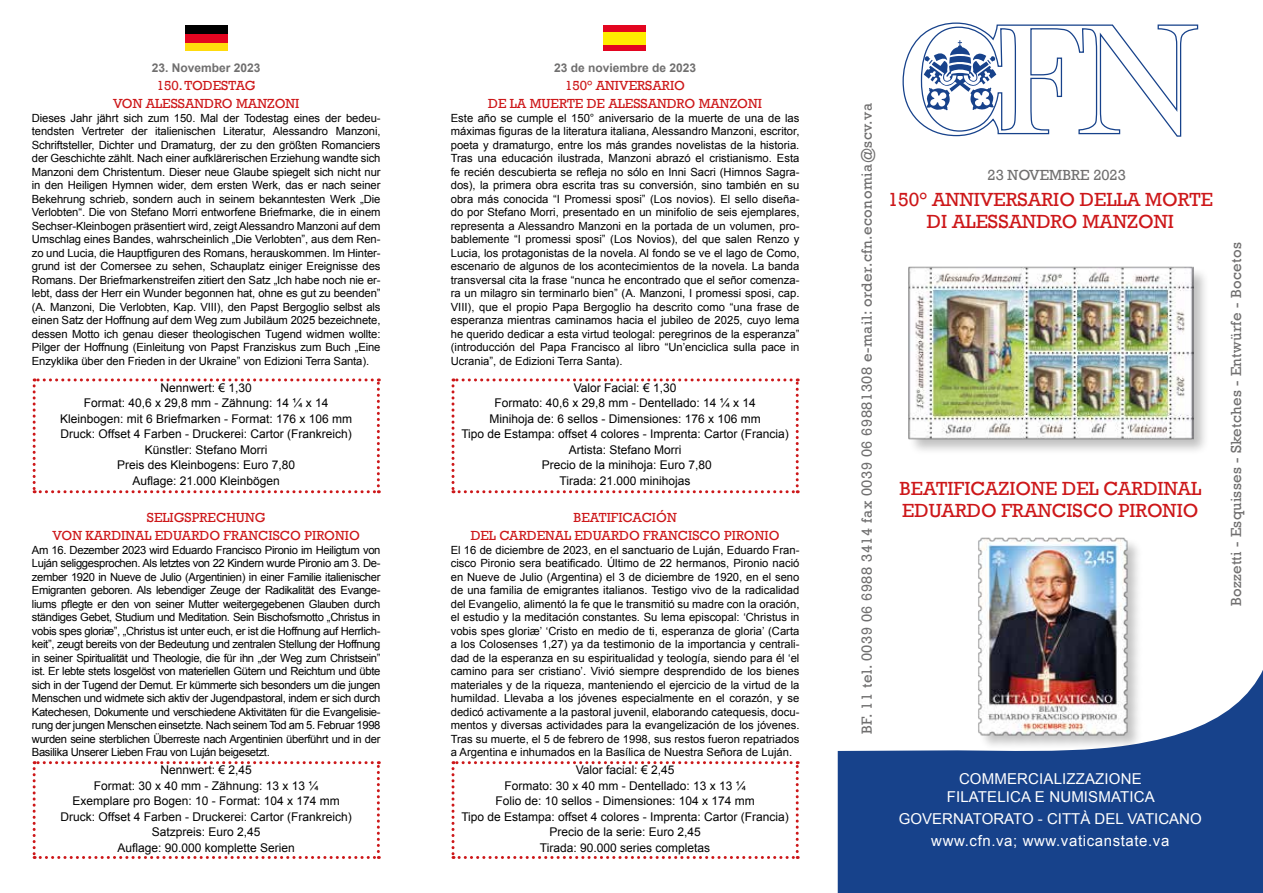
<style>
.page{position:relative;width:1263px;height:893px;background:#fff}
.page>*{position:absolute;margin:0;border:0;box-sizing:border-box;transform-origin:0 0}
.t1{font:19.5px/22.5px "Rockwell";color:#cd1719;text-align:center}
.t2{font:15px "Rockwell";letter-spacing:.02em;color:#706f6f}
.t3{font:15px/18px "Arial";letter-spacing:.01em;color:#fff;text-align:center}
.t4{font:15px "Rockwell";color:#706f6f}
.t5{font:13.5px/18px "Rockwell";color:#cd1719;text-align:center}
.t6{font:12px/15.5px "Arial";color:#000;text-align:center}
.t7{font:700 12px "Arial";color:#706f6f}
.t8{font:11.25px/13.5px "Arial";letter-spacing:-.01em;color:#000;text-align:justify}
</style>
<div class="page">
<div style="left:185px;top:26px;width:42px;height:8px;background:#000"></div>
<div style="left:185px;top:43px;width:42px;height:8px;background:#ffdb0d"></div>
<div style="left:185px;top:34px;width:42px;height:9px;background:#e30520"></div>
<svg style="left:33px;top:761px;width:347px;height:98px"></svg>
<svg style="left:33px;top:378px;width:347px;height:115px"></svg>
<svg style="left:451px;top:761px;width:348px;height:98px"></svg>
<div style="left:604px;top:26px;width:42px;height:25px;background:#e30520"></div>
<div style="left:604px;top:32px;width:42px;height:13px;background:#ffed00"></div>
<svg style="left:451px;top:378px;width:348px;height:115px"></svg>
<svg style="left:838px;top:670px;width:425px;height:223px;fill:#17428b"></svg>
<svg style="left:902px;top:23px;width:296px;height:114px"></svg>
<div style="left:908px;top:266px;width:301px;height:189px;background:#000;opacity:.25"></div>
<img style="left:908px;top:266px;width:285px;height:174px">
<div style="left:978px;top:537px;width:165px;height:214px;background:#000;opacity:.25"></div>
<img style="left:975px;top:537px;width:156px;height:202px">
<p class="t7" style="left:152px;top:60px;width:110px">23. November 2023</p>
<p class="t5" style="left:113px;top:77px;width:188px">150. TODESTAG<br>VON ALESSANDRO MANZONI</p>
<p class="t8" style="left:32px;top:111px;width:350px">Dieses Jahr jährt sich zum 150. Mal der Todestag eines der bedeu&shy;tendsten Vertreter der italienischen Literatur, Alessandro Manzoni, Schriftsteller, Dichter und Dramaturg, der zu den größten Romanciers der Geschichte zählt. Nach einer aufklärerischen Erziehung wandte sich Manzoni dem Christentum. Dieser neue Glaube spiegelt sich nicht nur in den Heiligen Hymnen wider, dem ersten Werk, das er nach seiner Bekehrung schrieb, sondern auch in seinem bekanntesten Werk „Die Verlobten“. Die von Stefano Morri entworfene Briefmarke, die in einem Sechser-Kleinbogen präsentiert wird, zeigt Alessandro Manzoni auf dem Umschlag eines Bandes, wahrscheinlich „Die Verlobten”, aus dem Ren&shy;zo und Lucia, die Hauptfiguren des Romans, herauskommen. Im Hinter&shy;grund ist der Comersee zu sehen, Schauplatz einiger Ereignisse des Romans. Der Briefmarkenstreifen zitiert den Satz „Ich habe noch nie er&shy;lebt, dass der Herr ein Wunder begonnen hat, ohne es gut zu beenden” (A. Manzoni, Die Verlobten, Kap. VIII), den Papst Bergoglio selbst als einen Satz der Hoffnung auf dem Weg zum Jubiläum 2025 bezeichnete, dessen Motto ich genau dieser theologischen Tugend widmen wollte:<br>Pilger der Hoffnung (Einleitung von Papst Franziskus zum Buch „Eine Enzyklika über den Frieden in der Ukraine” von Edizioni Terra Santa).</p>
<p class="t6" style="left:60px;top:380px;width:294px">Nennwert: € 1,30<br>Format: 40,6 x 29,8 mm - Zähnung: 14 ¼ x 14<br>Kleinbogen: mit 6 Briefmarken - Format: 176 x 106 mm Druck: Offset 4 Farben - Druckerei: Cartor (Frankreich)<br>Künstler: Stefano Morri<br>Preis des Kleinbogens: Euro 7,80<br>Auflage: 21.000 Kleinbögen</p>
<p class="t5" style="left:53px;top:509px;width:309px">SELIGSPRECHUNG<br>VON KARDINAL EDUARDO FRANCISCO PIRONIO</p>
<p class="t8" style="left:32px;top:543px;width:350px">Am 16. Dezember 2023 wird Eduardo Francisco Pironio im Heiligtum von Luján seliggesprochen. Als letztes von 22 Kindern wurde Pironio am 3. De&shy;zember 1920 in Nueve de Julio (Argentinien) in einer Familie italienischer Emigranten geboren. Als lebendiger Zeuge der Radikalität des Evange&shy;liums pflegte er den von seiner Mutter weitergegebenen Glauben durch ständiges Gebet, Studium und Meditation. Sein Bischofsmotto „Christus in vobis spes gloriæ”, „Christus ist unter euch, er ist die Hoffnung auf Herrlich&shy;keit”, zeugt bereits von der Bedeutung und zentralen Stellung der Hoffnung in seiner Spiritualität und Theologie, die für ihn „der Weg zum Christsein” ist. Er lebte stets losgelöst von materiellen Gütern und Reichtum und übte sich in der Tugend der Demut. Er kümmerte sich besonders um die jungen Menschen und widmete sich aktiv der Jugendpastoral, indem er sich durch Katechesen, Dokumente und verschiedene Aktivitäten für die Evangelisie&shy;rung der jungen Menschen einsetzte. Nach seinem Tod am 5. Februar 1998 wurden seine sterblichen Überreste nach Argentinien überführt und in der Basilika Unserer Lieben Frau von Luján beigesetzt.</p>
<p class="t6" style="left:61px;top:763px;width:293px">Nennwert: € 2,45<br>Format: 30 x 40 mm - Zähnung: 13 x 13 ¼<br>Exemplare pro Bogen: 10 - Format: 104 x 174 mm Druck: Offset 4 Farben - Druckerei: Cartor (Frankreich)<br>Satzpreis: Euro 2,45<br>Auflage: 90.000 komplette Serien</p>
<p class="t7" style="left:554px;top:60px;width:144px">23 de noviembre de 2023</p>
<p class="t5" style="left:488px;top:77px;width:275px">150° ANIVERSARIO<br>DE LA MUERTE DE ALESSANDRO MANZONI</p>
<p class="t8" style="left:451px;top:111px;width:350px">Este año se cumple el 150° aniversario de la muerte de una de las máximas figuras de la literatura italiana, Alessandro Manzoni, escritor, poeta y dramaturgo, entre los más grandes novelistas de la historia.<br>Tras una educación ilustrada, Manzoni abrazó el cristianismo. Esta fe recién descubierta se refleja no sólo en Inni Sacri (Himnos Sagra&shy;dos), la primera obra escrita tras su conversión, sino también en su obra más conocida “I Promessi sposi” (Los novios). El sello diseña&shy;do por Stefano Morri, presentado en un minifolio de seis ejemplares, representa a Alessandro Manzoni en la portada de un volumen, pro&shy;bablemente “I promessi sposi” (Los Novios), del que salen Renzo y Lucia, los protagonistas de la novela. Al fondo se ve el lago de Como, escenario de algunos de los acontecimientos de la novela. La banda transversal cita la frase “nunca he encontrado que el señor comenza&shy;ra un milagro sin terminarlo bien” (A. Manzoni, I promessi sposi, cap.<br>VIII), que el propio Papa Bergoglio ha descrito como “una frase de esperanza mientras caminamos hacia el jubileo de 2025, cuyo lema he querido dedicar a esta virtud teologal: peregrinos de la esperanza” (introducción del Papa Francisco al libro “Un’enciclica sulla pace in Ucrania”, de Edizioni Terra Santa).</p>
<p class="t6" style="left:461px;top:380px;width:329px">Valor Facial: € 1,30<br>Formato: 40,6 x 29,8 mm - Dentellado: 14 ¼ x 14<br>Minihoja de: 6 sellos - Dimensiones: 176 x 106 mm<br>Tipo de Estampa: offset 4 colores - Imprenta: Cartor (Francia)<br>Artista: Stefano Morri<br>Precio de la minihoja: Euro 7,80<br>Tirada: 21.000 minihojas</p>
<p class="t5" style="left:471px;top:509px;width:310px">BEATIFICACIÓN<br>DEL CARDENAL EDUARDO FRANCISCO PIRONIO</p>
<p class="t8" style="left:451px;top:543px;width:350px">El 16 de diciembre de 2023, en el sanctuario de Luján, Eduardo Fran&shy;cisco Pironio sera beatificado. Último de 22 hermanos, Pironio nació en Nueve de Julio (Argentina) el 3 de diciembre de 1920, en el seno de una familia de emigrantes italianos. Testigo vivo de la radicalidad del Evangelio, alimentó la fe que le transmitió su madre con la oración, el estudio y la meditación constantes. Su lema episcopal: ‘Christus in vobis spes gloriæ’ ‘Cristo en medio de ti, esperanza de gloria’ (Carta a los Colosenses 1,27) ya da testimonio de la importancia y centrali&shy;dad de la esperanza en su espiritualidad y teología, siendo para él ‘el camino para ser cristiano’. Vivió siempre desprendido de los bienes materiales y de la riqueza, manteniendo el ejercicio de la virtud de la humildad. Llevaba a los jóvenes especialmente en el corazón, y se dedicó activamente a la pastoral juvenil, elaborando catequesis, docu&shy;mentos y diversas actividades para la evangelización de los jóvenes.<br>Tras su muerte, el 5 de febrero de 1998, sus restos fueron repatriados a Argentina e inhumados en la Basílica de Nuestra Señora de Luján.</p>
<p class="t6" style="left:461px;top:763px;width:329px">Valor facial: € 2,45<br>Formato: 30 x 40 mm - Dentellado: 13 x 13 ¼<br>Folio de: 10 sellos - Dimensiones: 104 x 174 mm<br>Tipo de Estampa: offset 4 colores - Imprenta: Cartor (Francia)<br>Precio de la serie: Euro 2,45<br>Tirada: 90.000 series completas</p>
<h2 class="t2" style="left:858px;top:734px;width:632px;rotate:-90deg">BF. 11 tel. 0039 06 6988 3414 fax 0039 06 69881308 e-mail: order.cfn.economia@scv.va</h2>
<h2 class="t4" style="left:987px;top:166px;width:140px">23 NOVEMBRE 2023</h2>
<h1 class="t1" style="left:888px;top:188px;width:327px">150° ANNIVERSARIO DELLA MORTE<br>DI ALESSANDRO MANZONI</h1>
<h1 class="t1" style="left:899px;top:477px;width:303px;text-align:left">BEATIFICAZIONE DEL CARDINAL<br>EDUARDO FRANCISCO PIRONIO</h1>
<h2 class="t3" style="left:947px;top:769px;width:209px">COMMERCIALIZZAZIONE<br>FILATELICA E NUMISMATICA</h2>
<h2 class="t3" style="left:899px;top:807px;width:304px;line-height:22.2px">GOVERNATORATO - CITTÀ DEL VATICANO www.cfn.va; www.vaticanstate.va</h2>
<h2 class="t2" style="left:1227px;top:606px;width:365px;rotate:-90deg">Bozzetti - Esquisses - Sketches - Entwürfe - Bocetos</h2>
</div>
